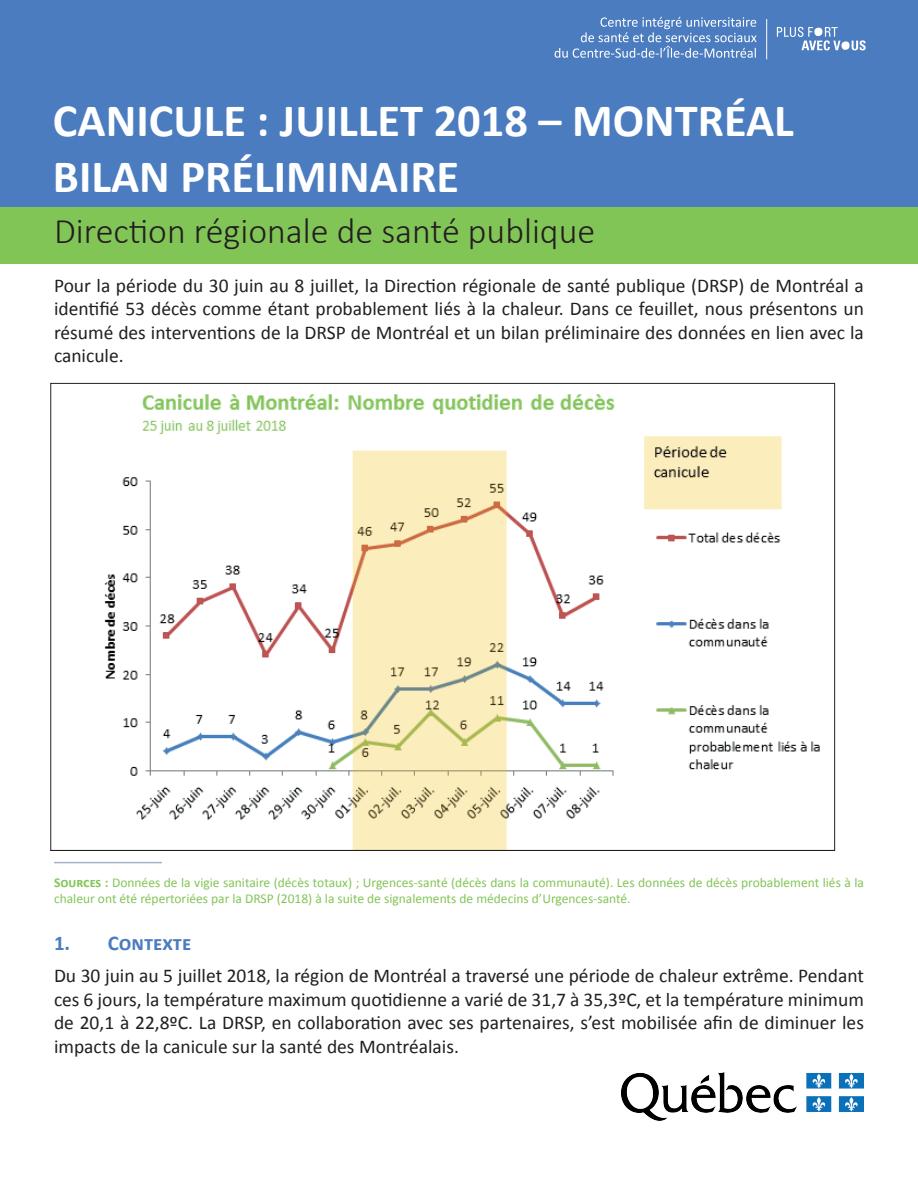
<style>
.page{position:relative;width:918px;height:1188px;background:#fff}
.page>*{position:absolute;margin:0;border:0;box-sizing:border-box;transform-origin:0 0}
.t1{font:700 46.5px/55.8px "Calibri";color:#fff}
.t2{font:300 36px "Calibri";color:#231f20}
.t3{font:700 21px "Calibri";color:#4b7cbf}
.t4{font:19.5px/23.4px "Calibri";color:#231f20;text-align:justify}
.t5{font:13.5px/16.2px "Calibri";color:#82c557}
.s1{font-weight:700}
</style>
<div class="page">
<div style="left:0;top:0;width:918px;height:227px;background:#4b7cbf"></div>
<div style="left:0;top:207px;width:918px;height:57px;background:#82c557"></div>
<hr style="left:54px;top:862px;width:108px;height:1px;background:#a1b4c8">
<img style="left:621px;top:1073px;width:243px;height:47px">
<img style="left:104px;top:394px;width:716px;height:455px">
<hr style="left:766px;top:19px;width:1px;height:40px;background:#fff">
<svg style="left:777px;top:27px;width:89px;height:23px"></svg>
<svg style="left:555px;top:17px;width:202px;height:41px"></svg>
<h1 class="t1" style="left:53px;top:93px;width:743px">CANICULE : JUILLET 2018 – MONTRÉAL<br>BILAN PRÉLIMINAIRE</h1>
<h2 class="t2" style="left:54px;top:208px;width:543px">Direction régionale de santé publique</h2>
<p class="t4" style="left:54px;top:274px;width:811px">Pour la période du 30 juin au 8 juillet, la Direction régionale de santé publique (DRSP) de Montréal a identifié 53 décès comme étant probablement liés à la chaleur. Dans ce feuillet, nous présentons un résumé des interventions de la DRSP de Montréal et un bilan préliminaire des données en lien avec la canicule.</p>
<p class="t5" style="left:54px;top:875px;width:811px"><span class="s1">Sources :</span> Données de la vigie sanitaire (décès totaux) ; Urgences-santé (décès dans la communauté). Les données de décès probablement liés à la chaleur ont été répertoriées par la DRSP (2018) à la suite de signalements de médecins d’Urgences-santé.</p>
<p class="t3" style="left:54px;top:930px;width:139px">1. Contexte</p>
<p class="t4" style="left:54px;top:964px;width:811px">Du 30 juin au 5 juillet 2018, la région de Montréal a traversé une période de chaleur extrême. Pendant ces 6 jours, la température maximum quotidienne a varié de 31,7 à 35,3ºC, et la température minimum de 20,1 à 22,8ºC. La DRSP, en collaboration avec ses partenaires, s’est mobilisée afin de diminuer les impacts de la canicule sur la santé des Montréalais.</p>
</div>
